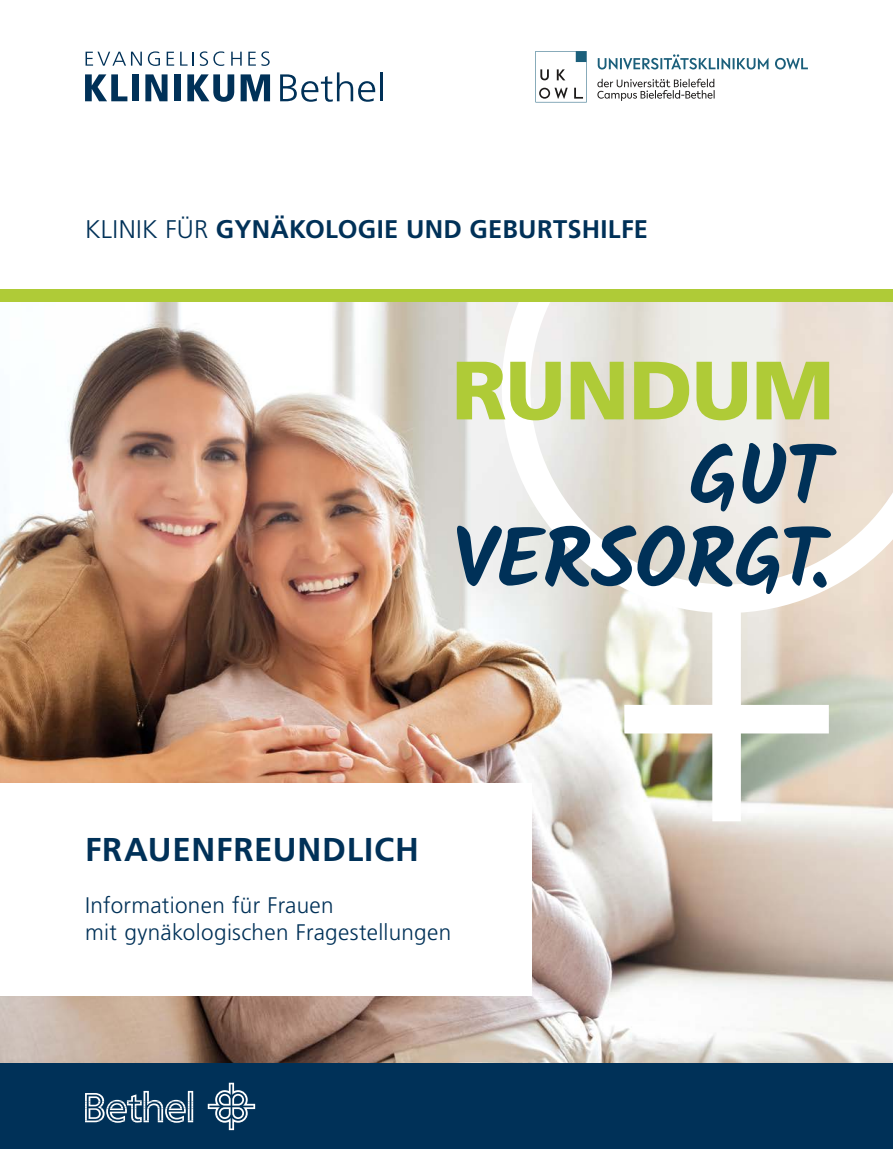
<style>
.page{position:relative;width:893px;height:1149px;background:#fff}
.page>*{position:absolute;margin:0;border:0;box-sizing:border-box;transform-origin:0 0}
.t1{font:700 82.5px/82.5px "Kalam";letter-spacing:-.01em;color:#003158;text-align:right}
.t2{font:900 82.5px "Frutiger LT Std";letter-spacing:-.005em;color:#afcb37}
.t3{font:700 33px "Frutiger";letter-spacing:.025em;color:#003158}
.t4{font:700 25.5px "Frutiger";letter-spacing:.01em;color:#003158}
.t5{font:300 22.5px/27px "Frutiger";letter-spacing:.015em;color:#003158}
.s1{font-family:"Frutiger LT";font-weight:300}
</style>
<div class="page">
<img style="left:0;top:302px;width:893px;height:761px">
<svg style="left:502px;top:302px;width:391px;height:311px"></svg>
<div style="left:712px;top:606px;width:29px;height:215px;background:#fff"></div>
<div style="left:624px;top:704px;width:205px;height:29px;background:#fff"></div>
<div style="left:0;top:289px;width:893px;height:13px;background:#afcb37"></div>
<div style="left:0;top:1063px;width:893px;height:85px;background:#003158"></div>
<svg style="left:208px;top:1082px;width:47px;height:47px"></svg>
<svg style="left:85px;top:1090px;width:108px;height:32px"></svg>
<svg style="left:86px;top:52px;width:56px;height:14px"></svg>
<svg style="left:148px;top:51px;width:12px;height:15px"></svg>
<svg style="left:167px;top:52px;width:7px;height:14px"></svg>
<svg style="left:180px;top:52px;width:14px;height:14px"></svg>
<svg style="left:200px;top:51px;width:24px;height:15px"></svg>
<svg style="left:231px;top:52px;width:11px;height:14px"></svg>
<svg style="left:248px;top:51px;width:22px;height:15px"></svg>
<svg style="left:85px;top:74px;width:42px;height:27px"></svg>
<div style="left:132px;top:74px;width:7px;height:27px;background:#003158"></div>
<svg style="left:145px;top:74px;width:23px;height:27px"></svg>
<div style="left:174px;top:74px;width:7px;height:27px;background:#003158"></div>
<svg style="left:187px;top:74px;width:47px;height:28px"></svg>
<svg style="left:241px;top:74px;width:29px;height:27px"></svg>
<svg style="left:280px;top:72px;width:95px;height:30px"></svg>
<hr style="left:380px;top:72px;width:3px;height:29px;background:#003158">
<svg style="left:598px;top:54px;width:210px;height:15px"></svg>
<svg style="left:535px;top:51px;width:52px;height:51px"></svg>
<svg style="left:597px;top:79px;width:118px;height:22px"></svg>
<div style="left:0;top:782px;width:531px;height:213px;background:#fff"></div>
<p class="t4" style="left:85px;top:214px;width:564px"><span class="s1">KLINIK FÜR</span> GYNÄKOLOGIE UND GEBURTSHILFE</p>
<h1 class="t2" style="left:452px;top:340px;width:384px">RUNDUM</h1>
<h1 class="t1" style="left:453px;top:435px;width:379px">GUT<br>VERSORGT.</h1>
<h2 class="t3" style="left:85px;top:829px;width:336px">FRAUENFREUNDLICH</h2>
<p class="t5" style="left:85px;top:892px;width:368px">Informationen für Frauen<br>mit gynäkologischen Fragestellungen</p>
</div>
